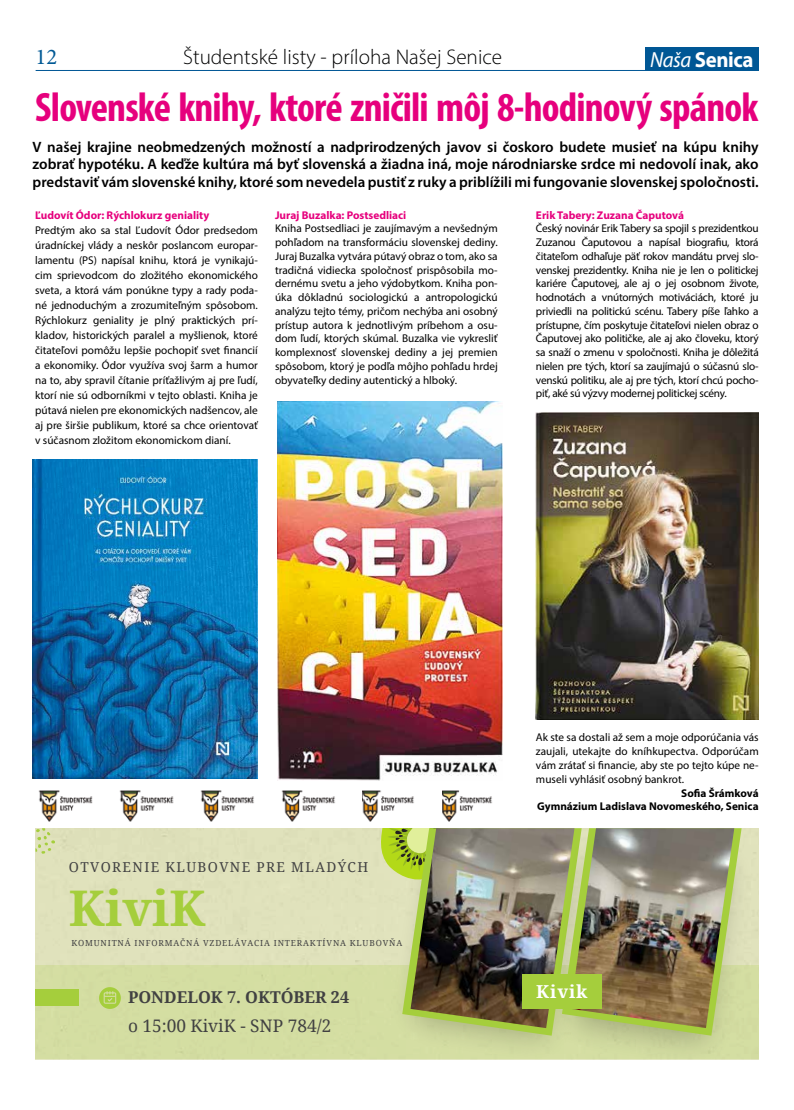
<style>
.page{position:relative;width:794px;height:1110px;background:#fff}
.page>*{position:absolute;margin:0;border:0;box-sizing:border-box;transform-origin:0 0}
.t1{font:700 49.12px "Noto Serif";color:#a5ce3c}
.t2{font:700 condensed 41.25px "Myriad Pro";letter-spacing:-.02em;color:#e6007d}
.t3{font:22.5px "Minion Pro";color:#005995}
.t4{font:700 21.88px "Myriad Pro";letter-spacing:-.02em;color:#fff;scale:.95 1}
.t5{font:300 21.25px "Myriad Pro";color:#000}
.t6{font:700 17.88px "Noto Serif";letter-spacing:.05em;color:#fff}
.t7{font:17.25px "Noto Serif";color:#414142}
.t8{font:700 16.25px "Noto Serif";color:#414142}
.t9{font:600 15px/17.5px "Myriad Pro";color:#000;text-align:justify}
.t10{font:13.62px "Noto Serif";letter-spacing:.1em;color:#414142}
.t11{font:11.25px/13.8px "Myriad Pro";color:#000;text-align:justify}
.t12{font:700 11.25px "Myriad Pro";color:#e6007d}
.t13{font:700 11.25px/13.8px "Myriad Pro";color:#000;text-align:right}
.t14{font:8.38px "Noto Serif";letter-spacing:.1em;color:#414142}
.s1{font-weight:400;font-style:italic}
</style>
<div class="page">
<hr style="left:36px;top:70px;width:722px;height:1px;background:#005695">
<div style="left:645px;top:47px;width:113px;height:23px;background:#005795"></div>
<img style="left:33px;top:459px;width:225px;height:319px">
<img style="left:277px;top:401px;width:225px;height:379px">
<img style="left:536px;top:412px;width:222px;height:307px">
<img style="left:38px;top:790px;width:54px;height:32px">
<img style="left:119px;top:790px;width:55px;height:32px">
<img style="left:200px;top:790px;width:54px;height:32px">
<img style="left:281px;top:790px;width:54px;height:32px">
<img style="left:362px;top:790px;width:52px;height:32px">
<img style="left:443px;top:790px;width:49px;height:32px">
<div style="left:35px;top:964px;width:723px;height:94px;background:#d4dea2"></div>
<img style="left:385px;top:879px;width:160px;height:166px">
<svg style="left:381px;top:828px;width:21px;height:51px"></svg>
<svg style="left:402px;top:828px;width:143px;height:207px"></svg>
<img style="left:545px;top:828px;width:213px;height:226px">
<svg style="left:562px;top:828px;width:179px;height:207px"></svg>
<img style="left:410px;top:828px;width:160px;height:199px">
<img style="left:570px;top:828px;width:164px;height:199px">
<div style="left:522px;top:974px;width:80px;height:34px;background:#a5ce3c"></div>
<div style="left:35px;top:988px;width:44px;height:17px;background:#a5ce3c"></div>
<svg style="left:35px;top:828px;width:20px;height:25px"></svg>
<svg style="left:99px;top:987px;width:22px;height:21px"></svg>
<h3 class="t3" style="left:36px;top:42px;width:23px">12</h3>
<h3 class="t5" style="left:183px;top:44px;width:320px">Študentské listy - príloha Našej Senice</h3>
<h3 class="t4" style="left:650px;top:45px;width:110px"><span class="s1">Naša</span> Senica</h3>
<h2 class="t2" style="left:35px;top:81px;width:725px">Slovenské knihy, ktoré zničili môj 8-hodinový spánok</h2>
<p class="t9" style="left:33px;top:138px;width:727px">V našej krajine neobmedzených možností a nadprirodzených javov si čoskoro budete musieť na kúpu knihy zobrať hypotéku. A keďže kultúra má byť slovenská a žiadna iná, moje národniarske srdce mi nedovolí inak, ako predstaviť vám slovenské knihy, ktoré som nevedela pustiť z ruky a priblížili mi fungovanie slovenskej spoločnosti.</p>
<p class="t12" style="left:536px;top:207px;width:150px">Erik Tabery: Zuzana Čaputová</p>
<p class="t11" style="left:536px;top:221px;width:224px">Český novinár Erik Tabery sa spojil s prezidentkou Zuzanou Čaputovou a napísal biografiu, ktorá čitateľom odhaľuje päť rokov mandátu prvej slo&shy;venskej prezidentky. Kniha nie je len o politickej kariére Čaputovej, ale aj o jej osobnom živote, hodnotách a vnútorných motiváciách, ktoré ju priviedli na politickú scénu. Tabery píše ľahko a prístupne, čím poskytuje čitateľovi nielen obraz o Čaputovej ako političke, ale aj ako človeku, ktorý sa snaží o zmenu v spoločnosti. Kniha je dôležitá nielen pre tých, ktorí sa zaujímajú o súčasnú slo&shy;venskú politiku, ale aj pre tých, ktorí chcú pocho&shy;piť, aké sú výzvy modernej politickej scény.</p>
<p class="t12" style="left:35px;top:207px;width:176px">Ľudovít Ódor: Rýchlokurz geniality</p>
<p class="t11" style="left:35px;top:222px;width:224px;line-height:15px">Predtým ako sa stal Ľudovít Ódor predsedom úradníckej vlády a neskôr poslancom europar&shy;lamentu (PS) napísal knihu, ktorá je vynikajú&shy;cim sprievodcom do zložitého ekonomického sveta, a ktorá vám ponúkne typy a rady poda&shy;né jednoduchým a zrozumiteľným spôsobom.<br>Rýchlokurz geniality je plný praktických prí&shy;kladov, historických paralel a myšlienok, ktoré čitateľovi pomôžu lepšie pochopiť svet financií a ekonomiky. Ódor využíva svoj šarm a humor na to, aby spravil čítanie príťažlivým aj pre ľudí, ktorí nie sú odborníkmi v tejto oblasti. Kniha je pútavá nielen pre ekonomických nadšencov, ale aj pre širšie publikum, ktoré sa chce orientovať v súčasnom zložitom ekonomickom dianí.</p>
<p class="t12" style="left:275px;top:207px;width:133px">Juraj Buzalka: Postsedliaci</p>
<p class="t11" style="left:275px;top:221px;width:224px">Kniha Postsedliaci je zaujímavým a nevšedným pohľadom na transformáciu slovenskej dediny.<br>Juraj Buzalka vytvára pútavý obraz o tom, ako sa tradičná vidiecka spoločnosť prispôsobila mo&shy;dernému svetu a jeho výdobytkom. Kniha pon&shy;úka dôkladnú sociologickú a antropologickú analýzu tejto témy, pričom nechýba ani osobný prístup autora k jednotlivým príbehom a osu&shy;dom ľudí, ktorých skúmal. Buzalka vie vykresliť komplexnosť slovenskej dediny a jej premien spôsobom, ktorý je podľa môjho pohľadu hrdej obyvateľky dediny autentický a hlboký.</p>
<p class="t10" style="left:69px;top:857px;width:301px">OTVORENIE KLUBOVNE PRE MLADÝCH</p>
<h1 class="t1" style="left:69px;top:872px;width:138px">KiviK</h1>
<p class="t14" style="left:71px;top:936px;width:332px">KOMUNITNÁ INFORMAČNÁ VZDELÁVACIA INTERAKTÍVNA KLUBOVŇA</p>
<h3 class="t8" style="left:128px;top:985px;width:223px">PONDELOK 7. OKTÓBER 24</h3>
<h3 class="t7" style="left:128px;top:1013px;width:205px">o 15:00 KiviK - SNP 784/2</h3>
<p class="t11" style="left:536px;top:730px;width:224px">Ak ste sa dostali až sem a moje odporúčania vás zaujali, utekajte do kníhkupectva. Odporúčam vám zrátať si financie, aby ste po tejto kúpe ne&shy;museli vyhlásiť osobný bankrot.</p>
<p class="t13" style="left:537px;top:785px;width:223px">Sofia Šrámková<br>Gymnázium Ladislava Novomeského, Senica</p>
<h3 class="t6" style="left:536px;top:978px;width:53px">Kivik</h3>
</div>
